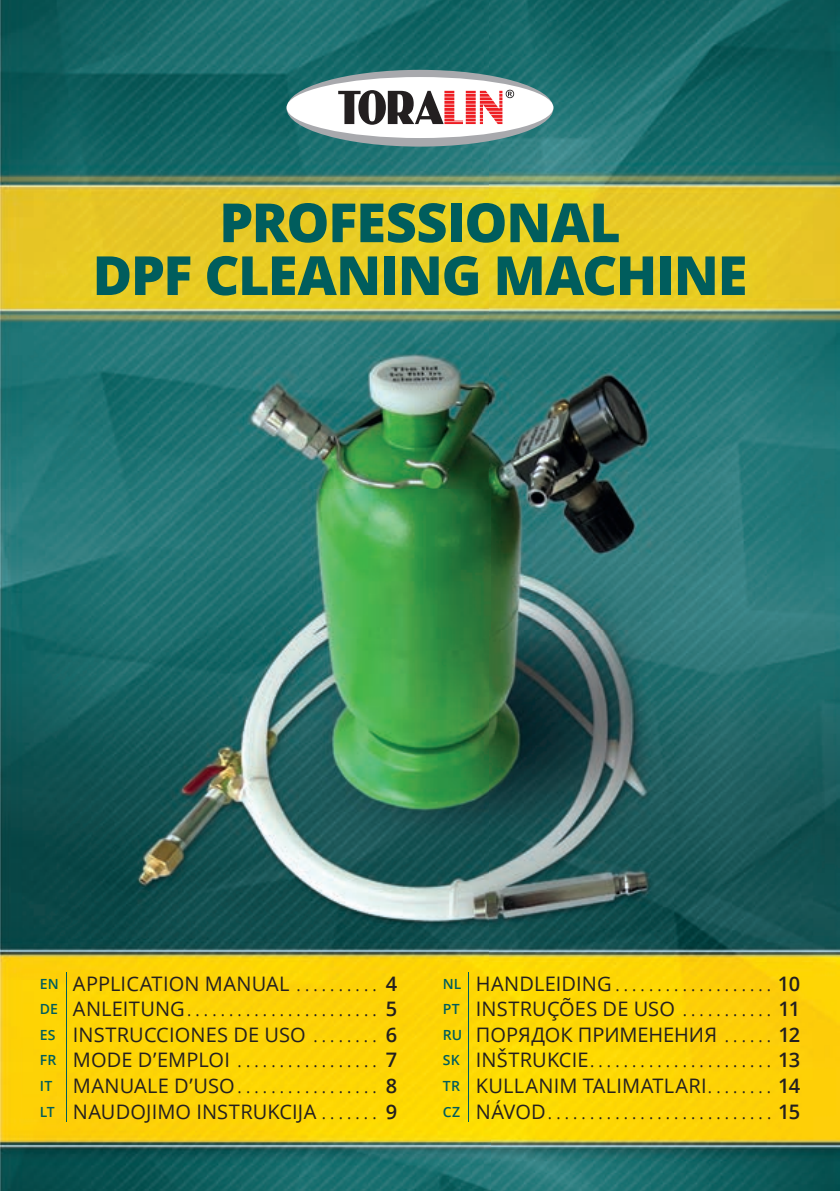
<style>
.page{position:relative;width:840px;height:1191px;background:#fff}
.page>*{position:absolute;margin:0;border:0;box-sizing:border-box;transform-origin:0 0}
.t1{font:800 54px/52.8px "Open Sans";letter-spacing:-.02em;color:#005d5d;text-align:center}
.t2{font:20px/25.6px "Open Sans";letter-spacing:.005em;color:#231f20}
.t3{font:16px/25.6px "Open Sans";color:#231f20}
.s1{font-weight:600;font-size:14px;color:#005d5d}
.s2{font-size:16px}
.s3{font-weight:600}
.s4{font-size:20px}
.s5{font-weight:600;font-size:20px}
</style>
<div class="page">
<img style="left:0;top:0;width:839px;height:1191px">
<div style="left:286px;top:70px;width:267px;height:77px;background:#a8a9ad;border-radius:50%"></div>
<div style="left:286px;top:77px;width:267px;height:61px;background:#fff;border-radius:50%"></div>
<svg style="left:338px;top:90px;width:176px;height:35px"></svg>
<hr style="left:66px;top:972px;width:1px;height:150px;background:#005d5d">
<hr style="left:468px;top:972px;width:1px;height:150px;background:#005d5d">
<h1 class="t1" style="left:92px;top:193px;width:656px">PROFESSIONAL<br>DPF CLEANING MACHINE</h1>
<p class="t2" style="left:40px;top:970px;width:359px"><span class="s1">EN</span> АPPLICATION MANUAL <span class="s2">. . . . . . . . . .</span> <span class="s3">4</span></p>
<p class="t3" style="left:40px;top:997px;width:359px"><span class="s1">DE</span> <span class="s4">ANLEITUNG</span>. . . . . . . . . . . . . . . . . . . . . . . <span class="s5">5</span></p>
<p class="t2" style="left:40px;top:1021px;width:359px"><span class="s1">ES</span> INSTRUCCIONES DE USO <span class="s2">. . . . . . . .</span> <span class="s3">6</span></p>
<p class="t3" style="left:40px;top:1048px;width:359px"><span class="s1">FR</span> <span class="s4">MODE D’EMPLOI</span> . . . . . . . . . . . . . . . . . <span class="s5">7<br></span><span class="s1">IT</span> <span class="s4">MANUALE D’USO</span>. . . . . . . . . . . . . . . . . <span class="s5">8</span></p>
<p class="t2" style="left:40px;top:1098px;width:359px"><span class="s1">LT</span> NAUDOJIMO INSTRUKCIJA <span class="s2">. . . . . . .</span> <span class="s3">9</span></p>
<p class="t3" style="left:442px;top:971px;width:359px"><span class="s1">NL</span> <span class="s4">HANDLEIDING</span> . . . . . . . . . . . . . . . . . . . <span class="s5">10</span></p>
<p class="t2" style="left:442px;top:995px;width:359px"><span class="s1">PT</span> INSTRUÇÕES DE USO <span class="s2">. . . . . . . . . . .</span> <span class="s3">11<br></span><span class="s1">RU</span> ПОРЯДОК ПРИМЕНЕНИЯ <span class="s2">. . . . . .</span> <span class="s3">12</span></p>
<p class="t3" style="left:442px;top:1048px;width:359px"><span class="s1">SK</span> <span class="s4">INŠTRUKCIE</span>. . . . . . . . . . . . . . . . . . . . . . <span class="s5">13</span></p>
<p class="t2" style="left:442px;top:1072px;width:359px"><span class="s1">TR</span> KULLANIM TALIMATLARI<span class="s2">. . . . . . . .</span> <span class="s3">14</span></p>
<p class="t3" style="left:442px;top:1099px;width:359px"><span class="s1">CZ</span> <span class="s4">NÁVOD</span>. . . . . . . . . . . . . . . . . . . . . . . . . . . <span class="s5">15</span></p>
</div>
